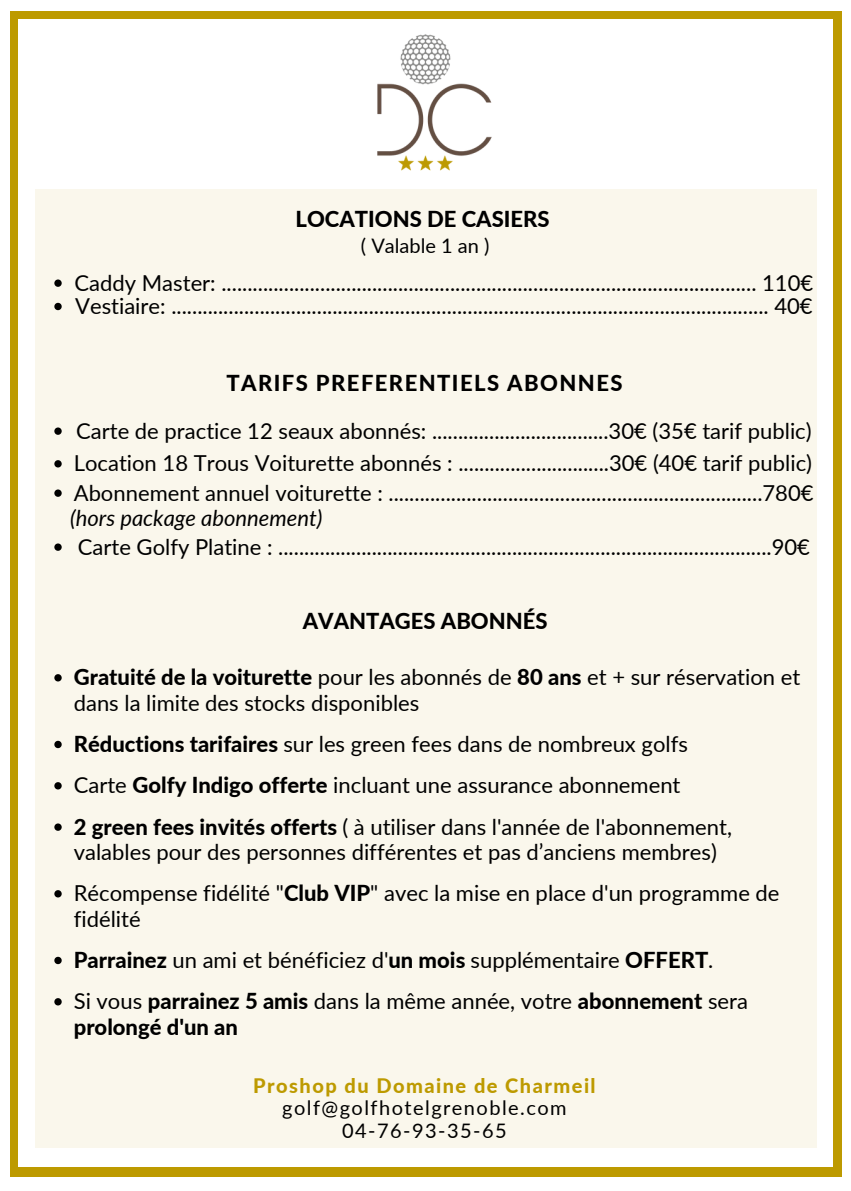
<style>
.page{position:relative;width:851px;height:1191px;background:#fff}
.page>*{position:absolute;margin:0;border:0;box-sizing:border-box;transform-origin:0 0}
.t1{font:22px/25.4px "Lato";color:#000}
.t2{font:800 22px/25.4px "Lato";color:#000}
.t3{font:800 22px "Lato";letter-spacing:.065em;color:#000}
.t4{font:italic 22px "Lato";color:#000}
.t5{font:20px "Lato";letter-spacing:.075em;color:#000}
.t6{font:800 20px "Lato";letter-spacing:.075em;color:#bd9a00}
.t7{font:20px "Lato";color:#000}
.s1{font-weight:800}
.s2{font-weight:400}
</style>
<div class="page">
<div style="left:10px;top:11px;width:831px;height:1165px;background:#bd9a00"></div>
<div style="left:18px;top:20px;width:814px;height:1147px;background:#fff"></div>
<div style="left:35px;top:189px;width:781px;height:959px;background:#faf7ec"></div>
<svg style="left:54px;top:280px;width:8px;height:7px"></svg>
<svg style="left:54px;top:303px;width:8px;height:7px"></svg>
<svg style="left:54px;top:427px;width:8px;height:8px"></svg>
<svg style="left:54px;top:460px;width:8px;height:7px"></svg>
<svg style="left:54px;top:489px;width:8px;height:8px"></svg>
<svg style="left:54px;top:543px;width:8px;height:8px"></svg>
<svg style="left:54px;top:674px;width:8px;height:7px"></svg>
<svg style="left:54px;top:741px;width:8px;height:7px"></svg>
<svg style="left:54px;top:782px;width:8px;height:7px"></svg>
<svg style="left:54px;top:823px;width:8px;height:8px"></svg>
<svg style="left:54px;top:890px;width:8px;height:7px"></svg>
<svg style="left:54px;top:957px;width:8px;height:7px"></svg>
<svg style="left:54px;top:998px;width:8px;height:7px"></svg>
<img style="left:350px;top:19px;width:150px;height:152px">
<p class="t2" style="left:295px;top:206px;width:255px">LOCATIONS DE CASIERS</p>
<p class="t7" style="left:361px;top:233px;width:130px">( Valable 1 an )</p>
<p class="t1" style="left:75px;top:270px;width:740px">Caddy Master: ....................................................................................................... 110€</p>
<p class="t1" style="left:75px;top:293px;width:739px">Vestiaire: ................................................................................................................... 40€</p>
<p class="t3" style="left:226px;top:370px;width:397px">TARIFS PREFERENTIELS ABONNES</p>
<p class="t1" style="left:76px;top:418px;width:737px">Carte de practice 12 seaux abonnés: ..................................30€ (35€ tarif public)</p>
<p class="t1" style="left:74px;top:450px;width:739px">Location 18 Trous Voiturette abonnés : .............................30€ (40€ tarif public)</p>
<p class="t1" style="left:74px;top:480px;width:741px">Abonnement annuel voiturette : ........................................................................780€</p>
<p class="t1" style="left:78px;top:534px;width:733px">Carte Golfy Platine : ...............................................................................................90€</p>
<p class="t4" style="left:70px;top:504px;width:254px">(hors package abonnement)</p>
<p class="t2" style="left:303px;top:608px;width:246px">AVANTAGES ABONNÉS</p>
<p class="t1" style="left:74px;top:664px;width:728px"><span class="s1">Gratuité de la voiturette</span> pour les abonnés de <span class="s1">80 ans</span> et + sur réservation et dans la limite des stocks disponibles</p>
<p class="t1" style="left:74px;top:731px;width:615px"><span class="s1">Réductions tarifaires</span> sur les green fees dans de nombreux golfs</p>
<p class="t1" style="left:74px;top:772px;width:608px">Carte <span class="s1">Golfy Indigo offerte</span> incluant une assurance abonnement</p>
<p class="t1" style="left:74px;top:814px;width:659px"><span class="s1">2 green fees invités offerts</span> ( à utiliser dans l'année de l'abonnement, valables pour des personnes différentes et pas d’anciens membres)</p>
<p class="t1" style="left:74px;top:880px;width:707px">Récompense fidélité "<span class="s1">Club VIP</span>" avec la mise en place d'un programme de fidélité</p>
<p class="t1" style="left:74px;top:947px;width:641px"><span class="s1">Parrainez</span> un ami et bénéficiez d'<span class="s1">un mois</span> supplémentaire <span class="s1">OFFERT</span>.</p>
<p class="t2" style="left:74px;top:988px;width:675px"><span class="s2">Si vous</span> parrainez 5 amis <span class="s2">dans la même année, votre</span> abonnement <span class="s2">sera </span>prolongé d'un an</p>
<p class="t6" style="left:253px;top:1073px;width:344px">Proshop du Domaine de Charmeil</p>
<p class="t5" style="left:282px;top:1096px;width:286px">golf@golfhotelgrenoble.com</p>
<p class="t5" style="left:342px;top:1118px;width:166px">04-76-93-35-65</p>
</div>
